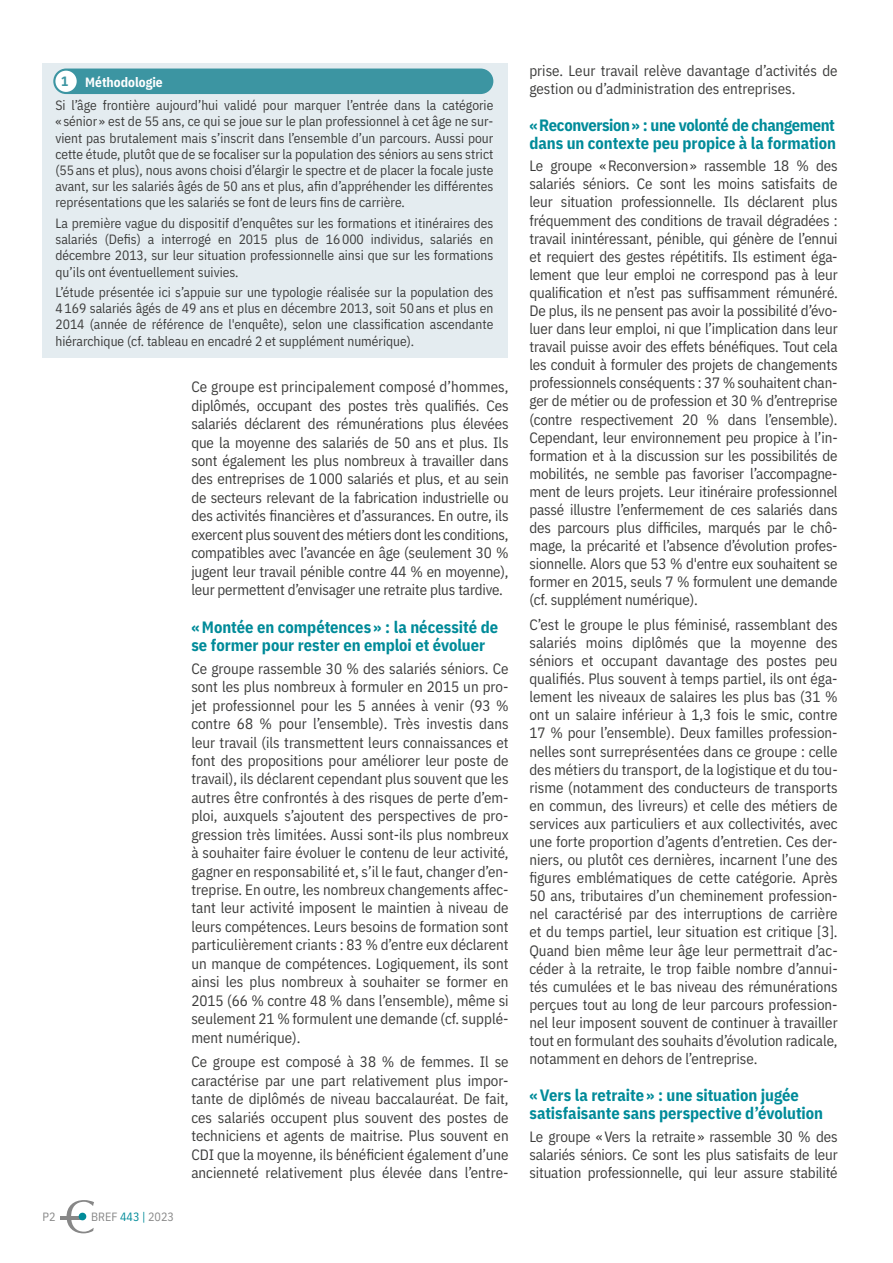
<style>
.page{position:relative;width:893px;height:1263px;background:#fff}
.page>*{position:absolute;margin:0;border:0;box-sizing:border-box;transform-origin:0 0}
.t1{font:700 16.5px/18.1px "IBM Plex Sans Cond";letter-spacing:-.005em;color:#008b99}
.t2{font:15px/18.1px "IBM Plex Sans Cond";color:#3c3c3b;text-align:justify}
.t3{font:13.5px/16.2px "IBM Plex Sans Cond";color:#3c3c3b;text-align:justify}
.t4{font:12px "IBM Plex Sans Cond";color:#878787}
.s1{font-weight:700;color:#3c95a2}
.s2{font-weight:700;color:#fff}
.s3{color:#008b99}
</style>
<div class="page">
<svg style="left:67px;top:1200px;width:27px;height:33px"></svg>
<hr style="left:60px;top:1216px;width:22px;height:3px;background:#878787">
<div style="left:79px;top:1213px;width:7px;height:7px;background:#008b99;border-radius:50%"></div>
<div style="left:43px;top:64px;width:465px;height:294px;background:#e4ecf0"></div>
<div style="left:53px;top:69px;width:440px;height:25px;background:#3c95a2;border-radius:13px"></div>
<div style="left:55px;top:71px;width:22px;height:21px;background:#fff;border-radius:50%"></div>
<p class="t3" style="left:55px;top:69px;width:439px;line-height:23.7px;text-indent:6px"><span class="s1">1</span> <span class="s2">Méthodologie<br></span>Si l’âge frontière aujourd’hui validé pour marquer l’entrée dans la catégorie</p>
<p class="t3" style="left:55px;top:112px;width:439px">« sénior » est de 55 ans, ce qui se joue sur le plan professionnel à cet âge ne sur&shy;vient pas brutalement mais s’inscrit dans l’ensemble d’un parcours. Aussi pour cette étude, plutôt que de se focaliser sur la population des séniors au sens strict (55ans et plus), nous avons choisi d’élargir le spectre et de placer la focale juste avant, sur les salariés âgés de 50 ans et plus, afin d’appréhender les différentes représentations que les salariés se font de leurs fins de carrière.</p>
<p class="t3" style="left:55px;top:214px;width:439px">La première vague du dispositif d’enquêtes sur les formations et itinéraires des salariés (Defis) a interrogé en 2015 plus de 16000 individus, salariés en décembre 2013, sur leur situation professionnelle ainsi que sur les formations qu’ils ont éventuellement suivies.</p>
<p class="t3" style="left:55px;top:283px;width:439px">L’étude présentée ici s’appuie sur une typologie réalisée sur la population des 4169 salariés âgés de 49 ans et plus en décembre 2013, soit 50ans et plus en 2014 (année de référence de l'enquête), selon une classification ascendante hiérarchique (cf. tableau en encadré 2 et supplément numérique).</p>
<p class="t4" style="left:43px;top:1208px;width:15px">P2</p>
<p class="t4" style="left:91px;top:1208px;width:84px">BREF <span class="s3">443 |</span> 2023</p>
<p class="t2" style="left:191px;top:376px;width:319px">Ce groupe est principalement composé d’hommes, diplômés, occupant des postes très qualifiés. Ces salariés déclarent des rémunérations plus élevées que la moyenne des salariés de 50 ans et plus. Ils sont également les plus nombreux à travailler dans des entreprises de 1000 salariés et plus, et au sein de secteurs relevant de la fabrication industrielle ou des activités financières et d’assurances. En outre, ils exercent plus souvent des métiers dont les conditions, compatibles avec l’avancée en âge (seulement 30 % jugent leur travail pénible contre 44 % en moyenne), leur permettent d’envisager une retraite plus tardive.</p>
<p class="t1" style="left:191px;top:616px;width:308px">«Montée en compétences» : la nécessité de se former pour rester en emploi et évoluer</p>
<p class="t2" style="left:191px;top:658px;width:319px">Ce groupe rassemble 30 % des salariés séniors. Ce sont les plus nombreux à formuler en 2015 un pro&shy;jet professionnel pour les 5 années à venir (93 % contre 68 % pour l’ensemble). Très investis dans leur travail (ils transmettent leurs connaissances et font des propositions pour améliorer leur poste de travail), ils déclarent cependant plus souvent que les autres être confrontés à des risques de perte d’em&shy;ploi, auxquels s’ajoutent des perspectives de pro&shy;gression très limitées. Aussi sont-ils plus nombreux à souhaiter faire évoluer le contenu de leur activité, gagner en responsabilité et, s’il le faut, changer d’en&shy;treprise. En outre, les nombreux changements affec&shy;tant leur activité imposent le maintien à niveau de leurs compétences. Leurs besoins de formation sont particulièrement criants : 83 % d’entre eux déclarent un manque de compétences. Logiquement, ils sont ainsi les plus nombreux à souhaiter se former en 2015 (66 % contre 48 % dans l’ensemble), même si seulement 21 % formulent une demande (cf. supplé&shy;ment numérique).</p>
<p class="t2" style="left:191px;top:1051px;width:319px">Ce groupe est composé à 38 % de femmes. Il se caractérise par une part relativement plus impor&shy;tante de diplômés de niveau baccalauréat. De fait, ces salariés occupent plus souvent des postes de techniciens et agents de maitrise. Plus souvent en CDI que la moyenne, ils bénéficient également d’une ancienneté relativement plus élevée dans l’entre-</p>
<p class="t2" style="left:529px;top:60px;width:310px">prise. Leur travail relève davantage d’activités de gestion ou d’administration des entreprises.</p>
<p class="t1" style="left:529px;top:114px;width:308px">«Reconversion» : une volonté de changement dans un contexte peu propice à la formation</p>
<p class="t2" style="left:529px;top:156px;width:310px">Le groupe «Reconversion» rassemble 18 % des salariés séniors. Ce sont les moins satisfaits de leur situation professionnelle. Ils déclarent plus fréquemment des conditions de travail dégradées : travail inintéressant, pénible, qui génère de l’ennui et requiert des gestes répétitifs. Ils estiment éga&shy;lement que leur emploi ne correspond pas à leur qualification et n’est pas suffisamment rémunéré.<br>De plus, ils ne pensent pas avoir la possibilité d’évo&shy;luer dans leur emploi, ni que l’implication dans leur travail puisse avoir des effets bénéfiques. Tout cela les conduit à formuler des projets de changements professionnels conséquents : 37 % souhaitent chan&shy;ger de métier ou de profession et 30 % d’entreprise (contre respectivement 20 % dans l’ensemble).<br>Cependant, leur environnement peu propice à l’in&shy;formation et à la discussion sur les possibilités de mobilités, ne semble pas favoriser l’accompagne&shy;ment de leurs projets. Leur itinéraire professionnel passé illustre l’enfermement de ces salariés dans des parcours plus difficiles, marqués par le chô&shy;mage, la précarité et l’absence d’évolution profes&shy;sionnelle. Alors que 53 % d'entre eux souhaitent se former en 2015, seuls 7 % formulent une demande (cf. supplément numérique).</p>
<p class="t2" style="left:529px;top:614px;width:310px">C’est le groupe le plus féminisé, rassemblant des salariés moins diplômés que la moyenne des séniors et occupant davantage des postes peu qualifiés. Plus souvent à temps partiel, ils ont éga&shy;lement les niveaux de salaires les plus bas (31 % ont un salaire inférieur à 1,3 fois le smic, contre 17 % pour l’ensemble). Deux familles profession&shy;nelles sont surreprésentées dans ce groupe : celle des métiers du transport, de la logistique et du tou&shy;risme (notamment des conducteurs de transports en commun, des livreurs) et celle des métiers de services aux particuliers et aux collectivités, avec une forte proportion d’agents d’entretien. Ces der&shy;niers, ou plutôt ces dernières, incarnent l’une des figures emblématiques de cette catégorie. Après 50 ans, tributaires d’un cheminement profession&shy;nel caractérisé par des interruptions de carrière et du temps partiel, leur situation est critique [3].<br>Quand bien même leur âge leur permettrait d’ac&shy;céder à la retraite, le trop faible nombre d’annui&shy;tés cumulées et le bas niveau des rémunérations perçues tout au long de leur parcours profession&shy;nel leur imposent souvent de continuer à travailler tout en formulant des souhaits d’évolution radicale, notamment en dehors de l’entreprise.</p>
<p class="t1" style="left:529px;top:1085px;width:295px">«Vers la retraite» : une situation jugée satisfaisante sans perspective d’évolution</p>
<p class="t2" style="left:529px;top:1126px;width:310px">Le groupe «Vers la retraite» rassemble 30 % des salariés séniors. Ce sont les plus satisfaits de leur situation professionnelle, qui leur assure stabilité</p>
</div>
